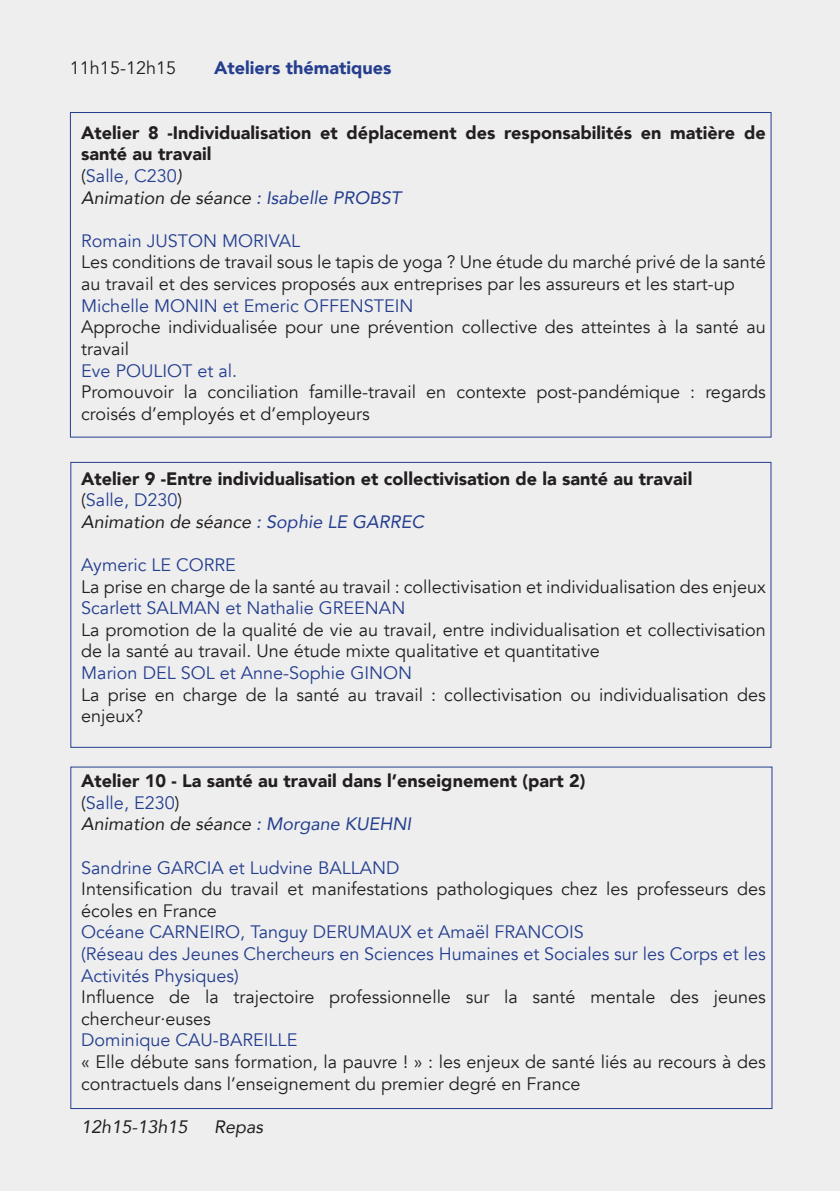
<style>
.page{position:relative;width:840px;height:1191px;background:#fff}
.page>*{position:absolute;margin:0;border:0;box-sizing:border-box;transform-origin:0 0}
.t1{font:18px/21.6px "Avenir";color:#231f20}
.t2{font:18px/21.6px "Avenir";color:#253f8e}
.t3{font:900 18px/21.6px "Avenir";color:#231f20}
.t4{font:italic 18px "Avenir";color:#231f20}
.t5{font:900 18px "Avenir";color:#253f8e}
.s1{color:#231f20}
.s2{font-style:italic;color:#231f20}
.s3{color:#253f8e}
</style>
<div class="page">
<div style="left:0;top:0;width:839px;height:1191px;background:#eeeeef"></div>
<p class="t1" style="left:70px;top:57px;width:108px">11h15-12h15</p>
<p class="t5" style="left:214px;top:52px;width:179px">Ateliers thématiques</p>
<p class="t3" style="left:81px;top:121px;width:685px">Atelier 8 -Individualisation et déplacement des responsabilités en matière de santé au travail</p>
<p class="t2" style="left:81px;top:165px;width:102px"><span class="s1">(</span>Salle, C230<span class="s2">)</span></p>
<p class="t4" style="left:81px;top:186px;width:321px">Animation de séance <span class="s3">: Isabelle PROBST</span></p>
<p class="t2" style="left:81px;top:230px;width:220px">Romain JUSTON MORIVAL</p>
<p class="t1" style="left:81px;top:252px;width:685px">Les conditions de travail sous le tapis de yoga ? Une étude du marché privé de la santé au travail et des services proposés aux entreprises par les assureurs et les start-up</p>
<p class="t2" style="left:81px;top:295px;width:333px">Michelle MONIN et Emeric OFFENSTEIN</p>
<p class="t1" style="left:81px;top:317px;width:685px">Approche individualisée pour une prévention collective des atteintes à la santé au travail</p>
<p class="t2" style="left:81px;top:360px;width:157px">Eve POULIOT et al.</p>
<p class="t1" style="left:81px;top:381px;width:685px">Promouvoir la conciliation famille-travail en contexte post-pandémique : regards croisés d’employés et d’employeurs</p>
<p class="t3" style="left:81px;top:467px;width:612px">Atelier 9 -Entre individualisation et collectivisation de la santé au travail</p>
<p class="t2" style="left:81px;top:489px;width:102px"><span class="s1">(</span>Salle, D230<span class="s1">)</span></p>
<p class="t4" style="left:81px;top:510px;width:344px">Animation de séance <span class="s3">: Sophie LE GARREC</span></p>
<p class="t2" style="left:81px;top:554px;width:156px">Aymeric LE CORRE</p>
<p class="t1" style="left:81px;top:576px;width:685px">La prise en charge de la santé au travail : collectivisation et individualisation des enjeux</p>
<p class="t2" style="left:81px;top:597px;width:325px">Scarlett SALMAN et Nathalie GREENAN</p>
<p class="t1" style="left:81px;top:619px;width:685px">La promotion de la qualité de vie au travail, entre individualisation et collectivisation de la santé au travail. Une étude mixte qualitative et quantitative</p>
<p class="t2" style="left:81px;top:662px;width:332px">Marion DEL SOL et Anne-Sophie GINON</p>
<p class="t1" style="left:81px;top:684px;width:685px">La prise en charge de la santé au travail : collectivisation ou individualisation des enjeux?</p>
<p class="t3" style="left:81px;top:769px;width:505px">Atelier 10 - La santé au travail dans l’enseignement (part 2)</p>
<p class="t2" style="left:81px;top:792px;width:100px"><span class="s1">(</span>Salle, E230<span class="s1">)</span></p>
<p class="t4" style="left:81px;top:813px;width:331px">Animation de séance <span class="s3">: Morgane KUEHNI</span></p>
<p class="t2" style="left:81px;top:857px;width:319px">Sandrine GARCIA et Ludvine BALLAND</p>
<p class="t1" style="left:81px;top:878px;width:685px">Intensification du travail et manifestations pathologiques chez les professeurs des écoles en France</p>
<p class="t2" style="left:81px;top:921px;width:504px">Océane CARNEIRO, Tanguy DERUMAUX et Amaël FRANCOIS</p>
<p class="t2" style="left:81px;top:943px;width:685px">(Réseau des Jeunes Chercheurs en Sciences Humaines et Sociales sur les Corps et les<br>Activités Physiques)</p>
<p class="t1" style="left:81px;top:986px;width:685px">Influence de la trajectoire professionnelle sur la santé mentale des jeunes chercheur·euses</p>
<p class="t2" style="left:81px;top:1029px;width:217px">Dominique CAU-BAREILLE</p>
<p class="t1" style="left:81px;top:1051px;width:685px">« Elle débute sans formation, la pauvre ! » : les enjeux de santé liés au recours à des contractuels dans l’enseignement du premier degré en France</p>
<p class="t4" style="left:81px;top:1115px;width:108px">12h15-13h15</p>
<p class="t4" style="left:214px;top:1115px;width:51px">Repas</p>
</div>
